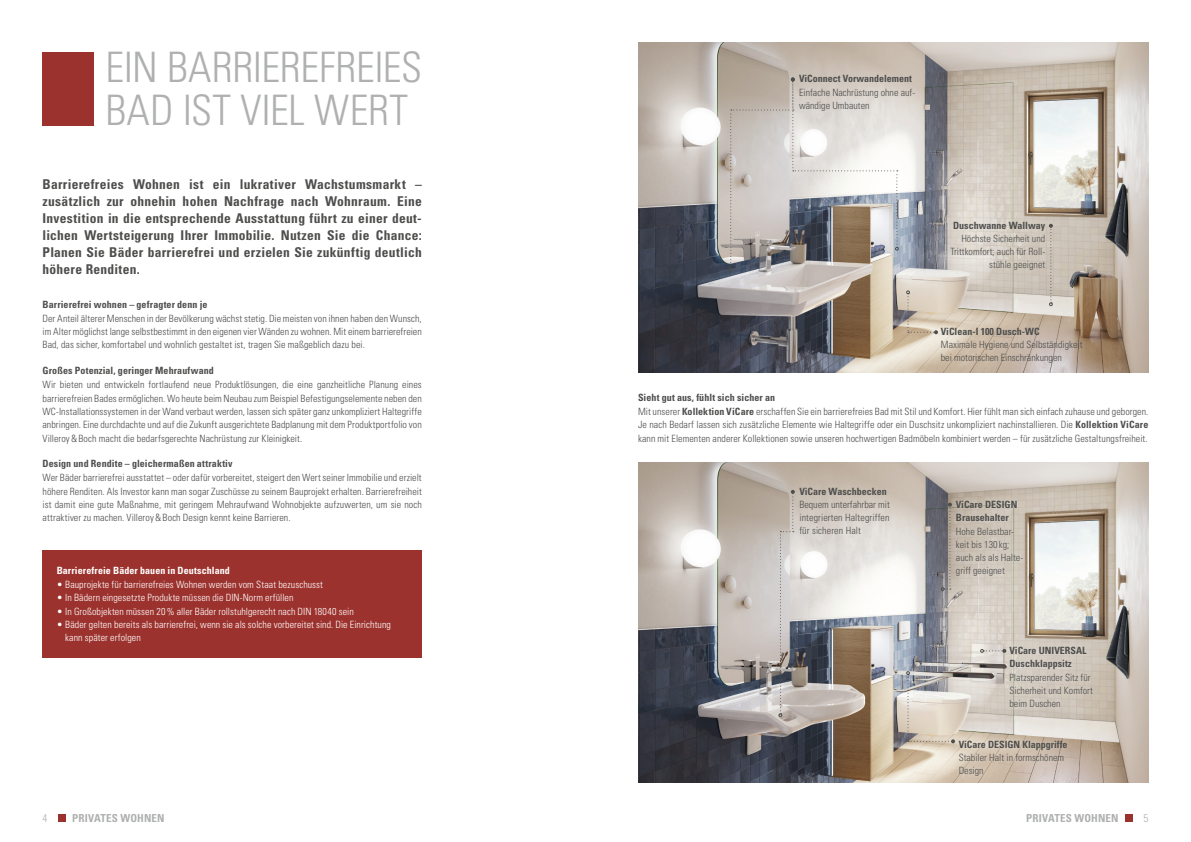
<style>
.page{position:relative;width:1191px;height:842px;background:#fff}
.page>*{position:absolute;margin:0;border:0;box-sizing:border-box;transform-origin:0 0}
.t1{font:300 condensed 42px/43px "Univers LT";letter-spacing:-.005em;color:#afb0b0}
.t2{font:700 condensed 13.5px/17px "Univers LT";letter-spacing:.02em;color:#4e4e4d;text-align:justify}
.t3{font:700 condensed 11px "Univers LT";letter-spacing:.01em;color:#afb0b0}
.t4{font:300 condensed 11px "Univers LT";color:#afb0b0}
.t5{font:300 condensed 10px/13px "Univers LT";color:#4e4e4d}
.t6{font:300 condensed 10px/13.3px "Univers LT";letter-spacing:.005em;color:#fff}
.t7{font:700 condensed 10px/13px "Univers LT";color:#4e4e4d}
.t8{font:700 condensed 10px "Univers LT";letter-spacing:.01em;color:#fff}
.s1{font-weight:700}
</style>
<div class="page">
<div style="left:43px;top:52px;width:51px;height:74px;background:#9c322e"></div>
<div style="left:58px;top:814px;width:8px;height:8px;background:#9c322e"></div>
<div style="left:1125px;top:814px;width:7px;height:8px;background:#9c322e"></div>
<img style="left:638px;top:43px;width:510px;height:329px">
<img style="left:638px;top:463px;width:510px;height:319px">
<div style="left:43px;top:550px;width:379px;height:108px;background:#9c322e"></div>
<div style="left:950px;top:494px;width:78px;height:88px;background:#fff;opacity:.41"></div>
<div style="left:1003px;top:641px;width:95px;height:72px;background:#fff;opacity:.41"></div>
<div style="left:952px;top:734px;width:121px;height:47px;background:#fff;opacity:.37"></div>
<svg style="left:1049px;top:224px;width:4px;height:82px"></svg>
<svg style="left:906px;top:291px;width:32px;height:43px"></svg>
<svg style="left:729px;top:77px;width:169px;height:195px;background:#c2bdb9"></svg>
<svg style="left:778px;top:490px;width:17px;height:227px;background:#bab5b3"></svg>
<svg style="left:906px;top:671px;width:49px;height:72px;background:#cfc7bf"></svg>
<svg style="left:980px;top:649px;width:26px;height:4px"></svg>
<svg style="left:941px;top:503px;width:11px;height:88px"></svg>
<h1 class="t1" style="left:105px;top:46px;width:318px">EIN BARRIEREFREIES<br>BAD IST VIEL WERT</h1>
<p class="t2" style="left:43px;top:175px;width:381px">Barrierefreies Wohnen ist ein lukrativer Wachstumsmarkt – zusätzlich zur ohnehin hohen Nachfrage nach Wohnraum. Eine Investition in die entsprechende Ausstattung führt zu einer deut&shy;lichen Wertsteigerung Ihrer Immobilie. Nutzen Sie die Chance:<br>Planen Sie Bäder barrierefrei und erzielen Sie zukünftig deutlich höhere Renditen.</p>
<p class="t7" style="left:43px;top:297px;width:166px">Barrierefrei wohnen – gefragter denn je</p>
<p class="t5" style="left:43px;top:312px;width:381px;line-height:13.3px;text-align:justify">Der Anteil älterer Menschen in der Bevölkerung wächst stetig. Die meisten von ihnen haben den Wunsch, im Alter möglichst lange selbstbestimmt in den eigenen vier Wänden zu wohnen. Mit einem barrierefreien Bad, das sicher, komfortabel und wohnlich gestaltet ist, tragen Sie maßgeblich dazu bei.</p>
<p class="t7" style="left:43px;top:364px;width:173px">Großes Potenzial, geringer Mehraufwand</p>
<p class="t5" style="left:43px;top:378px;width:381px;line-height:13.3px;text-align:justify">Wir bieten und entwickeln fortlaufend neue Produktlösungen, die eine ganzheitliche Planung eines barrierefreien Bades ermöglichen. Wo heute beim Neubau zum Beispiel Befestigungselemente neben den WC-Installationssystemen in der Wand verbaut werden, lassen sich später ganz unkompliziert Haltegriffe anbringen. Eine durchdachte und auf die Zukunft ausgerichtete Badplanung mit dem Produktportfolio von Villeroy&amp;Boch macht die bedarfsgerechte Nachrüstung zur Kleinigkeit.</p>
<p class="t7" style="left:43px;top:457px;width:192px">Design und Rendite – gleichermaßen attraktiv</p>
<p class="t5" style="left:43px;top:471px;width:381px;line-height:13.3px;text-align:justify">Wer Bäder barrierefrei ausstattet – oder dafür vorbereitet, steigert den Wert seiner Immobilie und erzielt höhere Renditen. Als Investor kann man sogar Zuschüsse zu seinem Bauprojekt erhalten. Barrierefreiheit ist damit eine gute Maßnahme, mit geringem Mehraufwand Wohnobjekte aufzuwerten, um sie noch attraktiver zu machen. Villeroy&amp;Boch Design kennt keine Barrieren.</p>
<p class="t8" style="left:57px;top:564px;width:175px">Barrierefreie Bäder bauen in Deutschland</p>
<p class="t6" style="left:57px;top:578px;width:268px">• Bauprojekte für barrierefreies Wohnen werden vom Staat bezuschusst</p>
<p class="t6" style="left:57px;top:591px;width:238px">• In Bädern eingesetzte Produkte müssen die DIN-Norm erfüllen</p>
<p class="t6" style="left:57px;top:604px;width:298px">• In Großobjekten müssen 20% aller Bäder rollstuhlgerecht nach DIN 18040 sein</p>
<p class="t6" style="left:65px;top:618px;width:327px;text-indent:-8px">• Bäder gelten bereits als barrierefrei, wenn sie als solche vorbereitet sind. Die Einrichtung kann später erfolgen</p>
<p class="t7" style="left:799px;top:72px;width:114px">ViConnect Vorwandelement</p>
<p class="t5" style="left:799px;top:86px;width:118px">Einfache Nachrüstung ohne auf&shy;wändige Umbauten</p>
<p class="t7" style="left:953px;top:219px;width:94px">Duschwanne Wallway</p>
<p class="t5" style="left:950px;top:232px;width:96px;text-align:right">Höchste Sicherheit und<br>Trittkomfort; auch für Roll&shy;stühle geeignet</p>
<p class="t7" style="left:941px;top:325px;width:100px">ViClean-I 100 Dusch-WC</p>
<p class="t5" style="left:941px;top:338px;width:143px">Maximale Hygiene und Selbständigkeit bei motorischen Einschränkungen</p>
<p class="t5" style="left:638px;top:390px;width:512px;line-height:14.3px"><span class="s1">Sieht gut aus, fühlt sich sicher an<br></span>Mit unserer <span class="s1">Kollektion ViCare</span> erschaffen Sie ein barrierefreies Bad mit Stil und Komfort. Hier fühlt man sich einfach zuhause und geborgen.</p>
<p class="t5" style="left:638px;top:418px;width:512px;line-height:13.3px">Je nach Bedarf lassen sich zusätzliche Elemente wie Haltegriffe oder ein Duschsitz unkompliziert nachinstallieren. Die <span class="s1">Kollektion ViCare </span>kann mit Elementen anderer Kollektionen sowie unseren hochwertigen Badmöbeln kombiniert werden – für zusätzliche Gestaltungsfreiheit.</p>
<p class="t7" style="left:799px;top:485px;width:89px">ViCare Waschbecken</p>
<p class="t5" style="left:799px;top:498px;width:92px;text-align:justify">Bequem unterfahrbar mit integrierten Haltegriffen für sicheren Halt</p>
<p class="t7" style="left:956px;top:498px;width:63px">ViCare DESIGN<br>Brausehalter</p>
<p class="t5" style="left:956px;top:525px;width:69px">Hohe Belastbar&shy;keit bis 130 kg; auch als als Halte&shy;griff geeignet</p>
<p class="t7" style="left:1009px;top:644px;width:79px">ViCare UNIVERSAL<br>Duschklappsitz</p>
<p class="t5" style="left:1009px;top:671px;width:85px">Platzsparender Sitz für<br>Sicherheit und Komfort beim Duschen</p>
<p class="t7" style="left:958px;top:737px;width:110px">ViCare DESIGN Klappgriffe</p>
<p class="t5" style="left:958px;top:750px;width:107px">Stabiler Halt in formschönem<br>Design</p>
<p class="t4" style="left:43px;top:812px;width:6px">4</p>
<p class="t3" style="left:72px;top:812px;width:94px">PRIVATES WOHNEN</p>
<p class="t3" style="left:1026px;top:812px;width:94px">PRIVATES WOHNEN</p>
<p class="t4" style="left:1143px;top:812px;width:6px">5</p>
</div>
